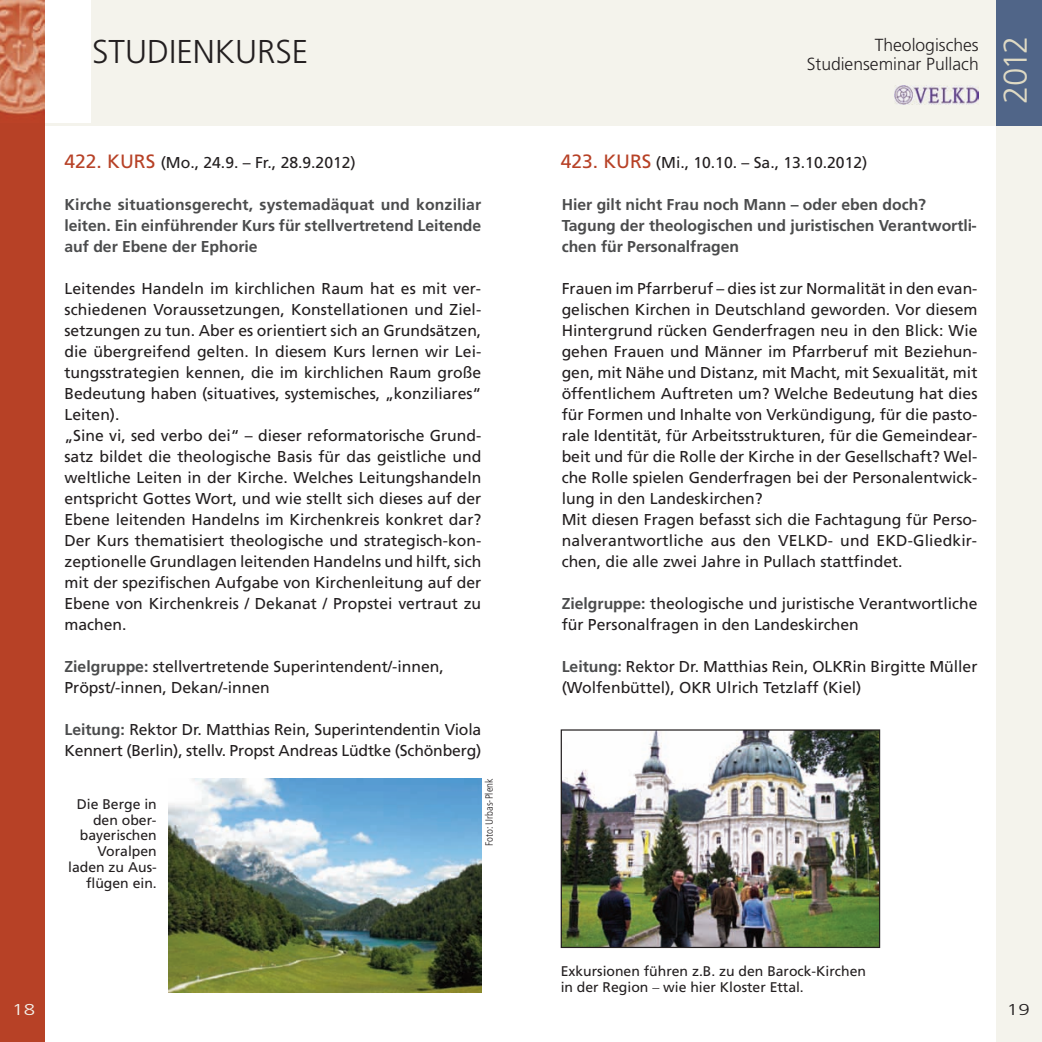
<style>
.page{position:relative;width:1042px;height:1042px;background:#fff}
.page>*{position:absolute;margin:0;border:0;box-sizing:border-box;transform-origin:0 0}
.t1{font:300 32.9px "Frutiger";color:#231f20}
.t2{font:300 32.9px "Frutiger";color:#dfdac4}
.t3{font:300 17.5px "Frutiger";color:#231f20}
.t4{font:15.75px/21px "Frutiger";color:#231f20}
.t5{font:700 15.75px/21px "Frutiger";color:#4b4c4d}
.t6{font:300 15.75px "Frutiger";color:#231f20;scale:1.3 1}
.t7{font:300 15.75px "Frutiger";color:#f4f3ec;scale:1.3 1}
.t8{font:14px/15.8px "Frutiger";color:#231f20}
.t9{font:300 condensed 10.5px "Frutiger";color:#231f20}
.s1{font-size:19.25px;color:#b74126}
.s2{font-weight:700;color:#4b4c4d}
</style>
<div class="page">
<div style="left:0;top:0;width:1042px;height:126px;background:#f4f3ec"></div>
<div style="left:996px;top:126px;width:46px;height:916px;background:#f4f3ec"></div>
<div style="left:996px;top:0;width:46px;height:126px;background:#506588"></div>
<img style="left:895px;top:85px;width:83px;height:19px">
<div style="left:0;top:0;width:45px;height:1042px;background:#b74126"></div>
<img style="left:0;top:0;width:90px;height:122px">
<img style="left:563px;top:731px;width:315px;height:215px">
<div style="left:561px;top:729px;width:319px;height:219px;border:1px solid #231f20"></div>
<img style="left:169px;top:779px;width:312px;height:213px">
<h1 class="t1" style="left:92px;top:38px;width:218px">STUDIENKURSE</h1>
<p class="t4" style="left:64px;top:153px;width:293px"><span class="s1">422. KURS</span> (Mo., 24.9. – Fr., 28.9.2012)</p>
<p class="t5" style="left:64px;top:195px;width:418px;text-align:justify">Kirche situationsgerecht, systemadäquat und konziliar leiten. Ein einführender Kurs für stellvertretend Leitende auf der Ebene der Ephorie</p>
<p class="t4" style="left:64px;top:279px;width:418px">Leitendes Handeln im kirchlichen Raum hat es mit ver&shy;schiedenen Voraussetzungen, Konstellationen und Ziel&shy;setzungen zu tun. Aber es orientiert sich an Grundsätzen, die übergreifend gelten. In diesem Kurs lernen wir Lei&shy;tungsstrategien kennen, die im kirchlichen Raum große Bedeutung haben (situatives, systemisches, „konziliares“ Leiten).<br>„Sine vi, sed verbo dei“ – dieser reformatorische Grund&shy;satz bildet die theologische Basis für das geistliche und weltliche Leiten in der Kirche. Welches Leitungshandeln entspricht Gottes Wort, und wie stellt sich dieses auf der Ebene leitenden Handelns im Kirchenkreis konkret dar?<br>Der Kurs thematisiert theologische und strategisch-kon&shy;zeptionelle Grundlagen leitenden Handelns und hilft, sich mit der spezifischen Aufgabe von Kirchenleitung auf der Ebene von Kirchenkreis / Dekanat / Propstei vertraut zu machen.</p>
<p class="t4" style="left:64px;top:657px;width:381px"><span class="s2">Zielgruppe:</span> stellvertretende Superintendent/-innen,<br>Pröpst/-innen, Dekan/-innen</p>
<p class="t4" style="left:64px;top:720px;width:418px"><span class="s2">Leitung:</span> Rektor Dr. Matthias Rein, Superintendentin Viola<br>Kennert (Berlin), stellv. Propst Andreas Lüdtke (Schönberg)</p>
<p class="t8" style="left:68px;top:797px;width:90px;text-align:right">Die Berge in den ober&shy;bayerischen<br>Voralpen laden zu Aus&shy;flügen ein.</p>
<p class="t9" style="left:485px;top:846px;width:69px;rotate:-90deg">Foto: Urbas-Plenk</p>
<p class="t7" style="left:12px;top:1003px;width:19px">18</p>
<p class="t3" style="left:875px;top:38px;width:105px">Theologisches</p>
<p class="t3" style="left:807px;top:57px;width:173px">Studienseminar Pullach</p>
<p class="t4" style="left:561px;top:153px;width:308px"><span class="s1">423. KURS</span> (Mi., 10.10. – Sa., 13.10.2012)</p>
<p class="t5" style="left:562px;top:195px;width:416px">Hier gilt nicht Frau noch Mann – oder eben doch?<br>Tagung der theologischen und juristischen Verantwortli&shy;chen für Personalfragen</p>
<p class="t4" style="left:562px;top:279px;width:417px">Frauen im Pfarrberuf – dies ist zur Normalität in den evan&shy;gelischen Kirchen in Deutschland geworden. Vor diesem Hintergrund rücken Genderfragen neu in den Blick: Wie gehen Frauen und Männer im Pfarrberuf mit Beziehun&shy;gen, mit Nähe und Distanz, mit Macht, mit Sexualität, mit öffentlichem Auftreten um? Welche Bedeutung hat dies für Formen und Inhalte von Verkündigung, für die pasto&shy;rale Identität, für Arbeitsstrukturen, für die Gemeindear&shy;beit und für die Rolle der Kirche in der Gesellschaft? Wel&shy;che Rolle spielen Genderfragen bei der Personalentwick&shy;lung in den Landeskirchen?<br>Mit diesen Fragen befasst sich die Fachtagung für Perso&shy;nalverantwortliche aus den VELKD- und EKD-Gliedkir&shy;chen, die alle zwei Jahre in Pullach stattfindet.</p>
<p class="t4" style="left:562px;top:594px;width:417px"><span class="s2">Zielgruppe:</span> theologische und juristische Verantwortliche für Personalfragen in den Landeskirchen</p>
<p class="t4" style="left:562px;top:657px;width:417px"><span class="s2">Leitung:</span> Rektor Dr. Matthias Rein, OLKRin Birgitte Müller (Wolfenbüttel), OKR Ulrich Tetzlaff (Kiel)</p>
<h1 class="t2" style="left:1002px;top:104px;width:70px;rotate:-90deg">2012</h1>
<p class="t8" style="left:561px;top:965px;width:307px">Exkursionen führen z.B. zu den Barock-Kirchen in der Region _ wie hier Kloster Ettal.</p>
<p class="t6" style="left:1007px;top:1003px;width:19px">19</p>
</div>
